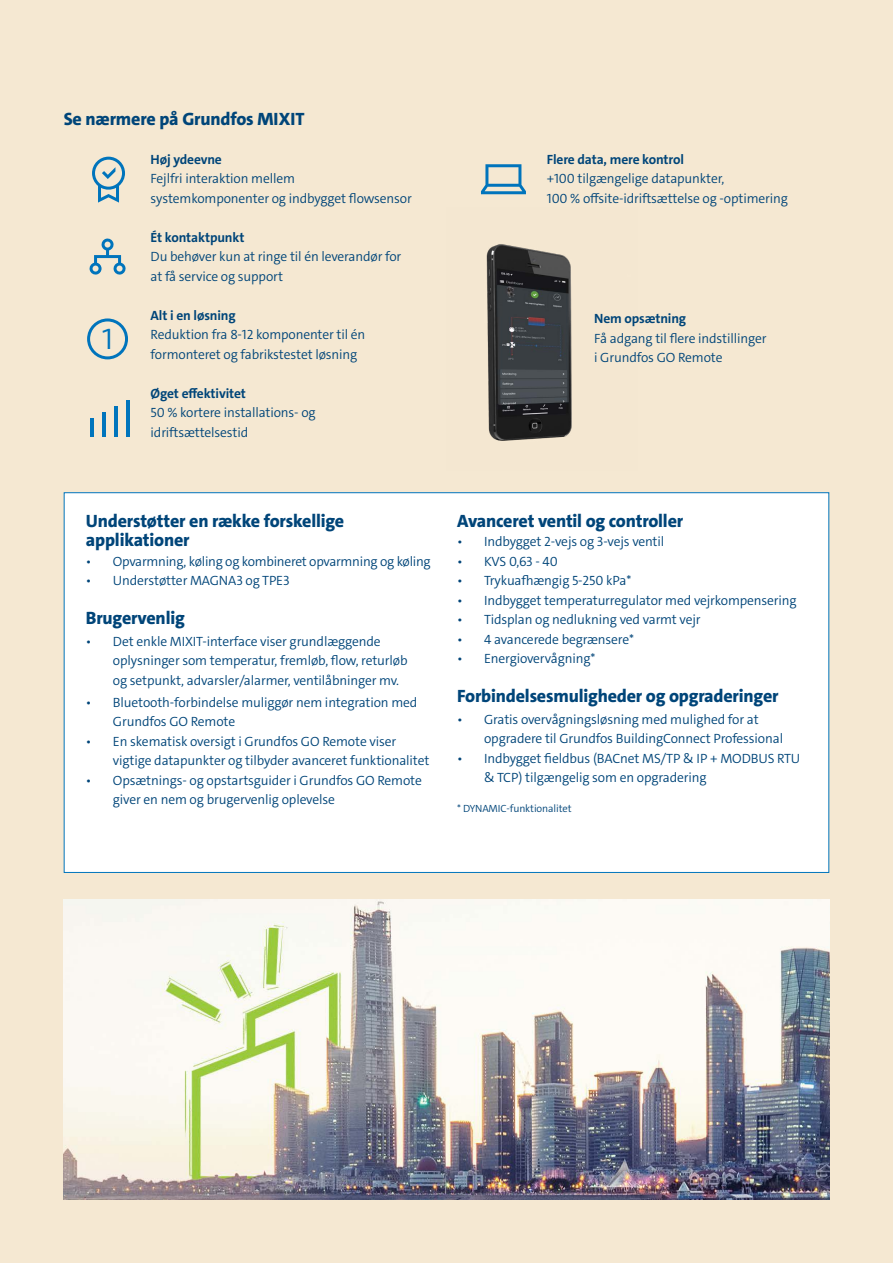
<style>
.page{position:relative;width:893px;height:1263px;background:#f5e8d2}
.page>*{position:absolute;margin:0;border:0;box-sizing:border-box;transform-origin:0 0}
.t1{font:300 30px "Grundfos The Sans";color:#0074bc}
.t2{font:800 18px/19.5px "Grundfos The Sans";letter-spacing:-.01em;color:#004579}
.t3{font:300 13.5px/19.5px "Grundfos The Sans";letter-spacing:-.01em;color:#004579}
.t4{font:700 13.5px "Grundfos The Sans";letter-spacing:-.01em;color:#004579}
.t5{font:300 10.5px "Grundfos The Sans";letter-spacing:-.01em;color:#004579}
</style>
<div class="page">
<img style="left:64px;top:899px;width:766px;height:300px">
<div style="left:64px;top:492px;width:765px;height:381px;background:#fff;border:1px solid #0074bc"></div>
<img style="left:486px;top:244px;width:86px;height:197px">
<svg style="left:92px;top:157px;width:33px;height:46px"></svg>
<svg style="left:89px;top:238px;width:37px;height:37px"></svg>
<hr style="left:90px;top:418px;width:3px;height:18px;background:#0074bc">
<hr style="left:102px;top:412px;width:3px;height:24px;background:#0074bc">
<hr style="left:114px;top:406px;width:3px;height:30px;background:#0074bc">
<hr style="left:126px;top:400px;width:3px;height:36px;background:#0074bc">
<svg style="left:481px;top:164px;width:45px;height:30px"></svg>
<svg style="left:87px;top:318px;width:41px;height:41px"></svg>
<h2 class="t2" style="left:64px;top:109px;width:242px">Se nærmere på Grundfos MIXIT</h2>
<p class="t4" style="left:151px;top:150px;width:73px">Høj ydeevne</p>
<p class="t3" style="left:151px;top:169px;width:263px">Fejlfri interaktion mellem systemkomponenter og indbygget flowsensor</p>
<p class="t4" style="left:151px;top:228px;width:95px">Ét kontaktpunkt</p>
<p class="t3" style="left:151px;top:247px;width:252px">Du behøver kun at ringe til én leverandør for at få service og support</p>
<p class="t4" style="left:151px;top:306px;width:87px">Alt i en løsning</p>
<p class="t3" style="left:151px;top:325px;width:216px">Reduktion fra 8-12 komponenter til én formonteret og fabrikstestet løsning</p>
<p class="t4" style="left:151px;top:384px;width:97px">Øget effektivitet</p>
<p class="t3" style="left:151px;top:403px;width:167px">50 % kortere installations- og idriftsættelsestid</p>
<h1 class="t1" style="left:102px;top:320px;width:12px">1</h1>
<p class="t4" style="left:547px;top:150px;width:139px">Flere data, mere kontrol</p>
<p class="t3" style="left:547px;top:169px;width:243px">+100 tilgængelige datapunkter,<br>100 % offsite-idriftsættelse og -optimering</p>
<p class="t4" style="left:594px;top:310px;width:94px">Nem opsætning</p>
<p class="t3" style="left:594px;top:329px;width:174px">Få adgang til flere indstillinger i Grundfos GO Remote</p>
<h2 class="t2" style="left:86px;top:511px;width:260px">Understøtter en række forskellige applikationer</h2>
<p class="t3" style="left:86px;top:552px;width:346px">• Opvarmning, køling og kombineret opvarmning og køling</p>
<p class="t3" style="left:86px;top:571px;width:205px">• Understøtter MAGNA3 og TPE3</p>
<h2 class="t2" style="left:86px;top:609px;width:100px">Brugervenlig</h2>
<p class="t3" style="left:113px;top:632px;width:296px;text-indent:-27px">• Det enkle MIXIT-interface viser grundlæggende oplysninger som temperatur, fremløb, flow, returløb og setpunkt, advarsler/alarmer, ventilåbninger mv.</p>
<p class="t3" style="left:113px;top:692px;width:306px;text-indent:-27px">• Bluetooth-forbindelse muliggør nem integration med<br>Grundfos GO Remote</p>
<p class="t3" style="left:113px;top:731px;width:318px;text-indent:-27px">• En skematisk oversigt i Grundfos GO Remote viser vigtige datapunkter og tilbyder avanceret funktionalitet</p>
<p class="t3" style="left:113px;top:770px;width:310px;text-indent:-27px">• Opsætnings- og opstartsguider i Grundfos GO Remote giver en nem og brugervenlig oplevelse</p>
<h2 class="t2" style="left:457px;top:511px;width:228px">Avanceret ventil og controller</h2>
<p class="t3" style="left:457px;top:532px;width:209px">• Indbygget 2-vejs og 3-vejs ventil</p>
<p class="t3" style="left:457px;top:552px;width:102px">• KVS 0,63 - 40</p>
<p class="t3" style="left:457px;top:571px;width:176px">• Trykuafhængig 5-250 kPa*</p>
<p class="t3" style="left:457px;top:591px;width:341px">• Indbygget temperaturregulator med vejrkompensering</p>
<p class="t3" style="left:457px;top:610px;width:245px">• Tidsplan og nedlukning ved varmt vejr</p>
<p class="t3" style="left:457px;top:630px;width:178px">• 4 avancerede begrænsere*</p>
<p class="t3" style="left:457px;top:649px;width:140px">• Energiovervågning*</p>
<h2 class="t2" style="left:457px;top:687px;width:323px">Forbindelsesmuligheder og opgraderinger</h2>
<p class="t3" style="left:484px;top:710px;width:300px;text-indent:-27px">• Gratis overvågningsløsning med mulighed for at opgradere til Grundfos BuildingConnect Professional</p>
<p class="t3" style="left:484px;top:749px;width:318px;text-indent:-27px">• Indbygget fieldbus (BACnet MS/TP &amp; IP + MODBUS RTU &amp; TCP) tilgængelig som en opgradering</p>
<p class="t5" style="left:457px;top:802px;width:116px">* DYNAMIC-funktionalitet</p>
</div>
